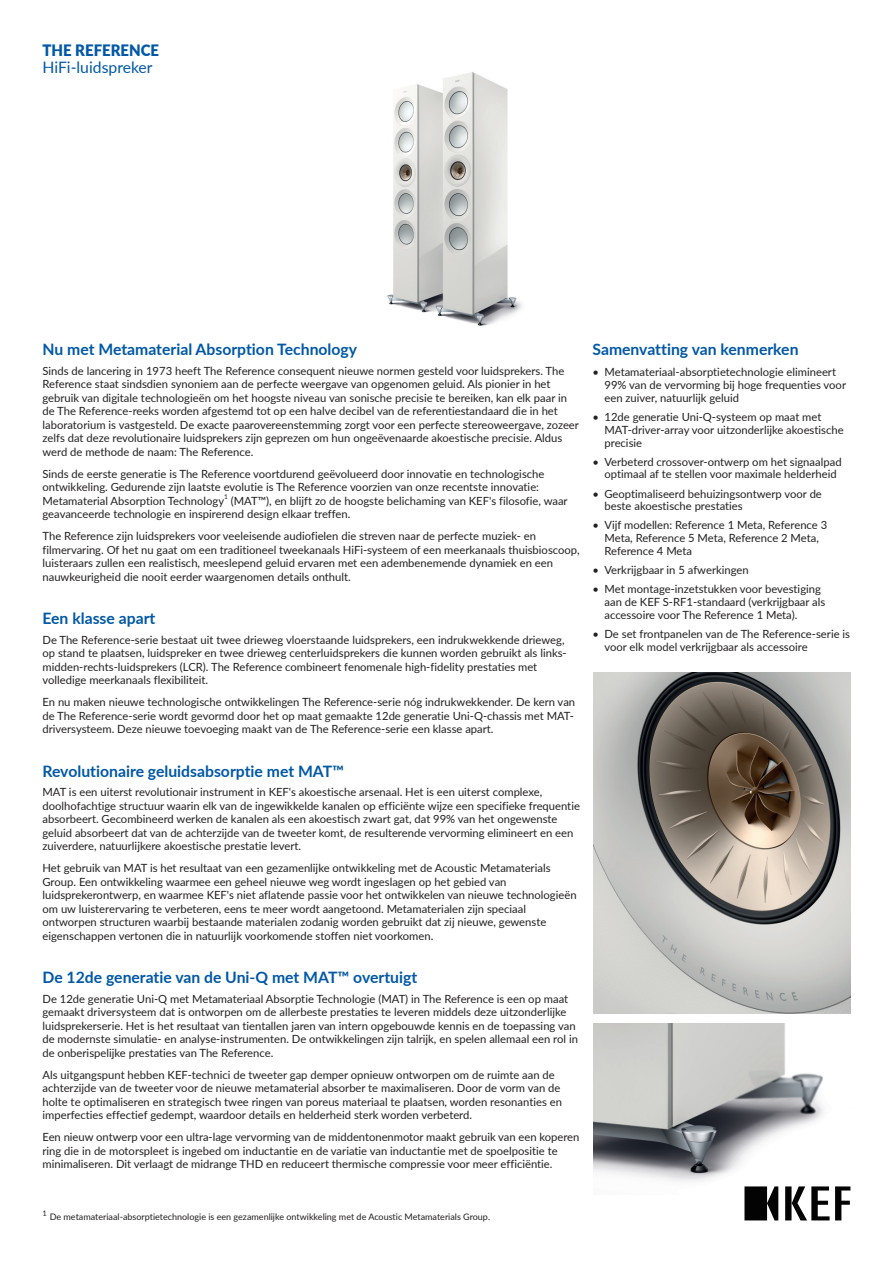
<style>
.page{position:relative;width:893px;height:1263px;background:#fff}
.page>*{position:absolute;margin:0;border:0;box-sizing:border-box;transform-origin:0 0}
.t1{font:700 15.75px "Lato";color:#0158a6}
.t2{font:15.75px "Lato";color:#0158a6}
.t3{font:900 15.75px "Lato";color:#0158a6;scale:.95 1}
.t4{font:11.25px/13.5px "Lato";color:#231f20}
.t5{font:9px "Lato";color:#231f20}
.t6{font:6.6px "Lato";color:#231f20}
</style>
<div class="page">
<img style="left:387px;top:72px;width:135px;height:254px">
<img style="left:593px;top:672px;width:257px;height:341px">
<img style="left:593px;top:1023px;width:231px;height:159px">
<svg style="left:744px;top:1186px;width:106px;height:34px"></svg>
<p class="t3" style="left:43px;top:39px;width:124px">THE REFERENCE</p>
<p class="t2" style="left:43px;top:56px;width:112px">HiFi-luidspreker</p>
<p class="t1" style="left:43px;top:338px;width:316px">Nu met Metamaterial Absorption Technology</p>
<p class="t4" style="left:43px;top:363px;width:538px">Sinds de lancering in 1973 heeft The Reference consequent nieuwe normen gesteld voor luidsprekers. The Reference staat sindsdien synoniem aan de perfecte weergave van opgenomen geluid. Als pionier in het gebruik van digitale technologieën om het hoogste niveau van sonische precisie te bereiken, kan elk paar in de The Reference-reeks worden afgestemd tot op een halve decibel van de referentiestandaard die in het laboratorium is vastgesteld. De exacte paarovereenstemming zorgt voor een perfecte stereoweergave, zozeer zelfs dat deze revolutionaire luidsprekers zijn geprezen om hun ongeëvenaarde akoestische precisie. Aldus werd de methode de naam: The Reference.</p>
<p class="t4" style="left:43px;top:466px;width:503px">Sinds de eerste generatie is The Reference voortdurend geëvolueerd door innovatie en technologische ontwikkeling. Gedurende zijn laatste evolutie is The Reference voorzien van onze recentste innovatie:<br>Metamaterial Absorption Technology</p>
<p class="t6" style="left:224px;top:492px;width:5px">1</p>
<p class="t4" style="left:43px;top:493px;width:527px;text-indent:188px">(MAT™), en blijft zo de hoogste belichaming van KEF's filosofie, waar geavanceerde technologie en inspirerend design elkaar treffen.</p>
<p class="t4" style="left:43px;top:529px;width:539px">The Reference zijn luidsprekers voor veeleisende audiofielen die streven naar de perfecte muziek- en filmervaring. Of het nu gaat om een traditioneel tweekanaals HiFi-systeem of een meerkanaals thuisbioscoop, luisteraars zullen een realistisch, meeslepend geluid ervaren met een adembenemende dynamiek en een nauwkeurigheid die nooit eerder waargenomen details onthult.</p>
<p class="t1" style="left:43px;top:607px;width:114px">Een klasse apart</p>
<p class="t4" style="left:43px;top:632px;width:526px">De The Reference-serie bestaat uit twee drieweg vloerstaande luidsprekers, een indrukwekkende drieweg, op stand te plaatsen, luidspreker en twee drieweg centerluidsprekers die kunnen worden gebruikt als links&shy;midden-rechts-luidsprekers (LCR). The Reference combineert fenomenale high-fidelity prestaties met volledige meerkanaals flexibiliteit.</p>
<p class="t4" style="left:43px;top:695px;width:534px;text-align:justify">En nu maken nieuwe technologische ontwikkelingen The Reference-serie nóg indrukwekkender. De kern van de The Reference-serie wordt gevormd door het op maat gemaakte 12de generatie Uni-Q-chassis met MAT&shy;driversysteem. Deze nieuwe toevoeging maakt van de The Reference-serie een klasse apart.</p>
<p class="t1" style="left:43px;top:759px;width:303px">Revolutionaire geluidsabsorptie met MAT™</p>
<p class="t4" style="left:43px;top:785px;width:539px">MAT is een uiterst revolutionair instrument in KEF's akoestische arsenaal. Het is een uiterst complexe, doolhofachtige structuur waarin elk van de ingewikkelde kanalen op efficiënte wijze een specifieke frequentie absorbeert. Gecombineerd werken de kanalen als een akoestisch zwart gat, dat 99% van het ongewenste geluid absorbeert dat van de achterzijde van de tweeter komt, de resulterende vervorming elimineert en een zuiverdere, natuurlijkere akoestische prestatie levert.</p>
<p class="t4" style="left:43px;top:861px;width:536px">Het gebruik van MAT is het resultaat van een gezamenlijke ontwikkeling met de Acoustic Metamaterials Group. Een ontwikkeling waarmee een geheel nieuwe weg wordt ingeslagen op het gebied van luidsprekerontwerp, en waarmee KEF's niet aflatende passie voor het ontwikkelen van nieuwe technologieën om uw luisterervaring te verbeteren, eens te meer wordt aangetoond. Metamaterialen zijn speciaal ontworpen structuren waarbij bestaande materialen zodanig worden gebruikt dat zij nieuwe, gewenste eigenschappen vertonen die in natuurlijk voorkomende stoffen niet voorkomen.</p>
<p class="t1" style="left:43px;top:966px;width:376px">De 12de generatie van de Uni-Q met MAT™ overtuigt</p>
<p class="t4" style="left:43px;top:991px;width:537px">De 12de generatie Uni-Q met Metamateriaal Absorptie Technologie (MAT) in The Reference is een op maat gemaakt driversysteem dat is ontworpen om de allerbeste prestaties te leveren middels deze uitzonderlijke luidsprekerserie. Het is het resultaat van tientallen jaren van intern opgebouwde kennis en de toepassing van de modernste simulatie- en analyse-instrumenten. De ontwikkelingen zijn talrijk, en spelen allemaal een rol in de onberispelijke prestaties van The Reference.</p>
<p class="t4" style="left:43px;top:1067px;width:521px">Als uitgangspunt hebben KEF-technici de tweeter gap demper opnieuw ontworpen om de ruimte aan de achterzijde van de tweeter voor de nieuwe metamaterial absorber te maximaliseren. Door de vorm van de holte te optimaliseren en strategisch twee ringen van poreus materiaal te plaatsen, worden resonanties en imperfecties effectief gedempt, waardoor details en helderheid sterk worden verbeterd.</p>
<p class="t4" style="left:43px;top:1130px;width:538px">Een nieuw ontwerp voor een ultra-lage vervorming van de middentonenmotor maakt gebruik van een koperen ring die in de motorspleet is ingebed om inductantie en de variatie van inductantie met de spoelpositie te minimaliseren. Dit verlaagt de midrange THD en reduceert thermische compressie voor meer efficiëntie.</p>
<p class="t1" style="left:592px;top:338px;width:208px">Samenvatting van kenmerken</p>
<p class="t4" style="left:604px;top:365px;width:243px;line-height:12.8px;text-indent:-12px">• Metamateriaal-absorptietechnologie elimineert<br>99% van de vervorming bij hoge frequenties voor een zuiver, natuurlijk geluid</p>
<p class="t4" style="left:604px;top:410px;width:241px;line-height:12.8px;text-indent:-12px">• 12de generatie Uni-Q-systeem op maat met<br>MAT-driver-array voor uitzonderlijke akoestische precisie</p>
<p class="t4" style="left:604px;top:455px;width:239px;line-height:12.8px;text-indent:-12px">• Verbeterd crossover-ontwerp om het signaalpad optimaal af te stellen voor maximale helderheid</p>
<p class="t4" style="left:604px;top:487px;width:219px;line-height:12.8px;text-indent:-12px">• Geoptimaliseerd behuizingsontwerp voor de beste akoestische prestaties</p>
<p class="t4" style="left:604px;top:518px;width:224px;line-height:12.8px;text-indent:-12px">• Vijf modellen: Reference 1 Meta, Reference 3<br>Meta, Reference 5 Meta, Reference 2 Meta,<br>Reference 4 Meta</p>
<p class="t4" style="left:592px;top:563px;width:158px">• Verkrijgbaar in 5 afwerkingen</p>
<p class="t4" style="left:604px;top:582px;width:222px;line-height:12.8px;text-indent:-12px">• Met montage-inzetstukken voor bevestiging aan de KEF S-RF1-standaard (verkrijgbaar als accessoire voor The Reference 1 Meta).</p>
<p class="t4" style="left:604px;top:627px;width:247px;line-height:12.8px;text-indent:-12px">• De set frontpanelen van de The Reference-serie is voor elk model verkrijgbaar als accessoire</p>
<p class="t5" style="left:43px;top:1210px;width:449px"><sup>1</sup> De metamateriaal-absorptietechnologie is een gezamenlijke ontwikkeling met de Acoustic Metamaterials Group.</p>
</div>
